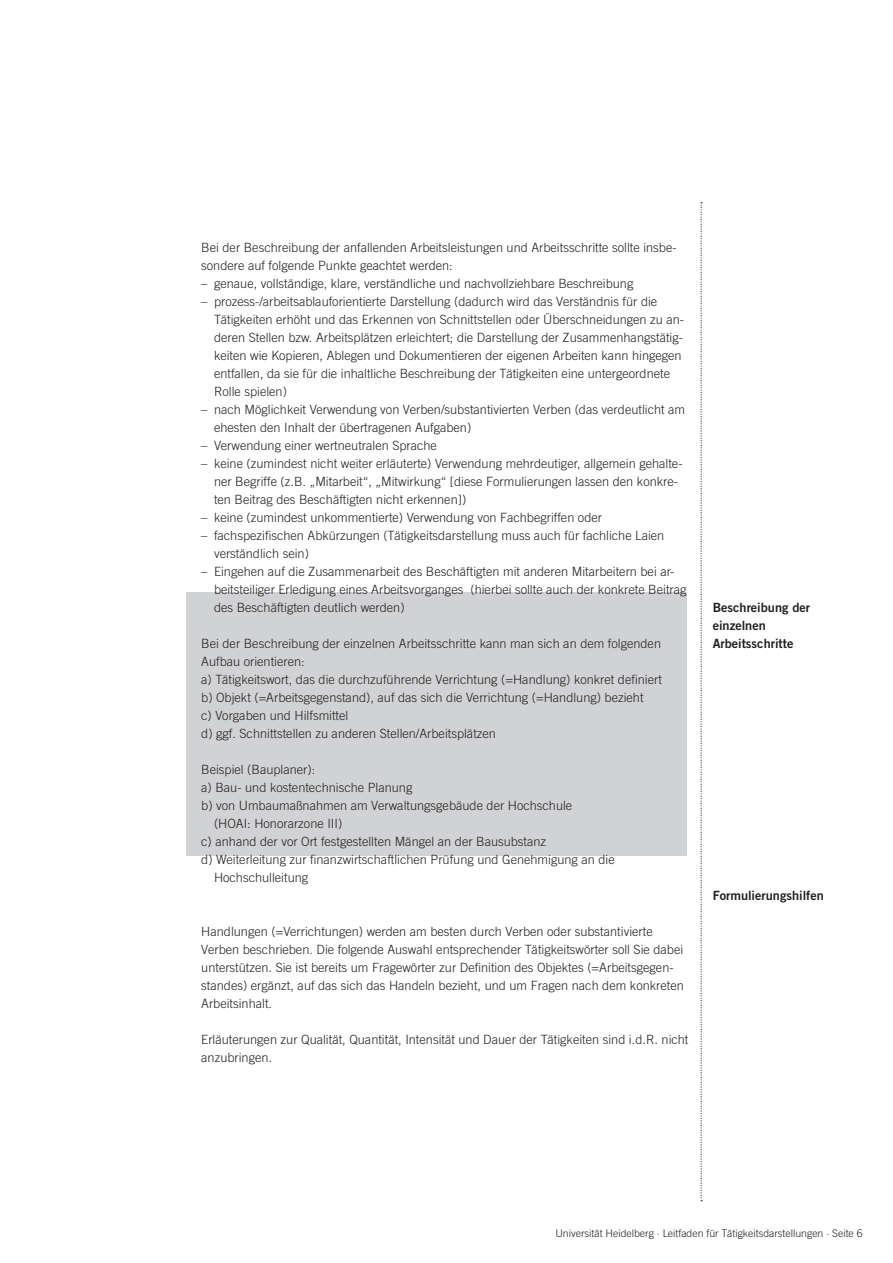
<style>
.page{position:relative;width:893px;height:1263px;background:#fff}
.page>*{position:absolute;margin:0;border:0;box-sizing:border-box;transform-origin:0 0}
.t1{font:300 12.75px/18px "Trade Gothic LT Std";color:#231f20}
.t2{font:12.75px/18px "Trade Gothic LT Std Bd 2";color:#231f20}
.t3{font:300 10.5px "Trade Gothic LT Std";color:#231f20}
.s1{color:#ed028c}
</style>
<div class="page">
<div style="left:186px;top:593px;width:501px;height:263px;background:#d1d2d4"></div>
<svg style="left:701px;top:202px;width:1px;height:999px"></svg>
<p class="t1" style="left:201px;top:238px;width:477px">Bei der Beschreibung der anfallenden Arbeitsleistungen und Arbeitsschritte sollte insbe&shy;sondere auf folgende Punkte geachtet werden:</p>
<p class="t1" style="left:201px;top:274px;width:434px">– genaue, vollständige, klare, verständliche und nachvollziehbare Beschreibung</p>
<p class="t1" style="left:214px;top:292px;width:472px;text-indent:-13px">– prozess-/arbeitsablauforientierte Darstellung (dadurch wird das Verständnis für die Tätigkeiten erhöht und das Erkennen von Schnittstellen oder Überschneidungen zu an&shy;deren Stellen bzw. Arbeitsplätzen erleichtert; die Darstellung der Zusammenhangstätig&shy;keiten wie Kopieren, Ablegen und Dokumentieren der eigenen Arbeiten kann hingegen entfallen, da sie für die inhaltliche Beschreibung der Tätigkeiten eine untergeordnete Rolle spielen)</p>
<p class="t1" style="left:214px;top:400px;width:473px;text-indent:-13px">– nach Möglichkeit Verwendung von Verben/substantivierten Verben (das verdeutlicht am ehesten den Inhalt der übertragenen Aufgaben)</p>
<p class="t1" style="left:201px;top:436px;width:237px">– Verwendung einer wertneutralen Sprache</p>
<p class="t1" style="left:214px;top:454px;width:470px;text-indent:-13px">– keine (zumindest nicht weiter erläuterte) Verwendung mehrdeutiger, allgemein gehalte&shy;ner Begriffe (z. B. „Mitarbeit“, „Mitwirkung“ [diese Formulierungen lassen den konkre&shy;ten Beitrag des Beschäftigten nicht erkennen])</p>
<p class="t1" style="left:201px;top:508px;width:402px">– keine (zumindest unkommentierte) Verwendung von Fachbegriffen oder</p>
<p class="t1" style="left:214px;top:526px;width:452px;text-indent:-13px">– fachspezifischen Abkürzungen (Tätigkeitsdarstellung muss auch für fachliche Laien verständlich sein)</p>
<p class="t1" style="left:214px;top:562px;width:474px;text-indent:-13px">– Eingehen auf die Zusammenarbeit des Beschäftigten mit anderen Mitarbeitern bei ar&shy;beitsteiliger Erledigung eines Arbeitsvorganges (hierbei sollte auch der konkrete Beitrag des Beschäftigten deutlich werden)</p>
<p class="t1" style="left:201px;top:634px;width:462px">Bei der Beschreibung der einzelnen Arbeitsschritte kann man sich an dem folgenden Aufbau orientieren:<br>a) Tätigkeitswort, das die durchzuführende Verrichtung (=Handlung) konkret definiert b) Objekt (=Arbeitsgegenstand), auf das sich die Verrichtung (=Handlung) bezieht<br>c) Vorgaben und Hilfsmittel<br>d) ggf. Schnittstellen zu anderen Stellen/Arbeitsplätzen</p>
<p class="t1" style="left:201px;top:760px;width:116px">Beispiel (Bauplaner):</p>
<p class="t1" style="left:201px;top:778px;width:213px">a) Bau- und kostentechnische Planung</p>
<p class="t1" style="left:201px;top:796px;width:372px">b) von Umbaumaßnahmen am Verwaltungsgebäude der Hochschule</p>
<p class="t1" style="left:214px;top:814px;width:130px">(HOAI: Honorarzone III)</p>
<p class="t1" style="left:201px;top:832px;width:347px">c) anhand der vor Ort festgestellten Mängel an der Bausubstanz</p>
<p class="t1" style="left:201px;top:850px;width:415px">d) Weiterleitung zur finanzwirtschaftlichen Prüfung und Genehmigung an die</p>
<p class="t1" style="left:214px;top:868px;width:96px">Hochschulleitung</p>
<p class="t1" style="left:201px;top:922px;width:484px">Handlungen (=Verrichtungen) werden am besten durch Verben oder substantivierte Verben beschrieben<span class="s1">.</span> Die folgende Auswahl entsprechender Tätigkeitswörter soll Sie dabei unterstützen. Sie ist bereits um Fragewörter zur Definition des Objektes (=Arbeitsgegen&shy;standes) ergänzt, auf das sich das Handeln bezieht, und um Fragen nach dem konkreten Arbeitsinhalt.</p>
<p class="t1" style="left:201px;top:1030px;width:489px">Erläuterungen zur Qualität, Quantität, Intensität und Dauer der Tätigkeiten sind i.d. R. nicht anzubringen.</p>
<p class="t2" style="left:713px;top:598px;width:99px">Beschreibung der einzelnen<br>Arbeitsschritte</p>
<p class="t2" style="left:713px;top:886px;width:113px">Formulierungshilfen</p>
<p class="t3" style="left:555px;top:1227px;width:309px">Universität Heidelberg · Leitfaden für Tätigkeitsdarstellungen · Seite 6</p>
</div>
